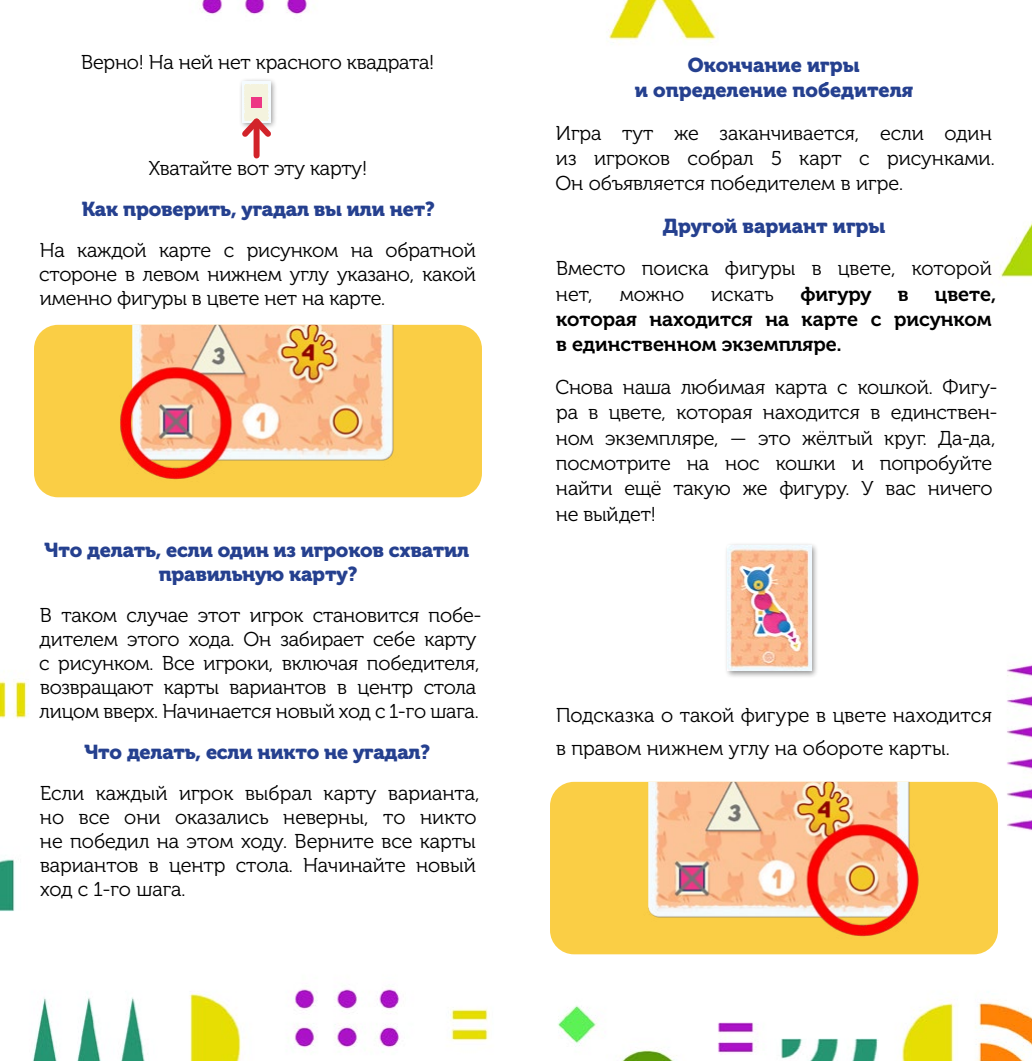
<style>
.page{position:relative;width:1032px;height:1061px;background:#fff}
.page>*{position:absolute;margin:0;border:0;box-sizing:border-box;transform-origin:0 0}
.t1{font:20px/24px "Museo Cyrl 300";letter-spacing:-.005em;color:#000}
.t2{font:20px/24px "Museo Cyrl 900";letter-spacing:-.01em;color:#25408f;text-align:center}
.t3{font:20px/25.4px "Museo Cyrl 700";color:#000}
</style>
<div class="page">
<img style="left:0;top:0;width:1032px;height:1060px">
<div style="left:239px;top:77px;width:39px;height:52px;background:#000;opacity:.42"></div>
<img style="left:243px;top:81px;width:27px;height:32px">
<div style="left:254px;top:121px;width:6px;height:34px;background:#d2232a"></div>
<svg style="left:237px;top:113px;width:39px;height:29px"></svg>
<img style="left:34px;top:325px;width:448px;height:172px">
<div style="left:724px;top:542px;width:94px;height:136px;background:#000;opacity:.42"></div>
<img style="left:728px;top:545px;width:83px;height:125px">
<img style="left:550px;top:781px;width:448px;height:173px">
<p class="t1" style="left:81px;top:50px;width:355px">Верно! На ней нет красного квадрата!</p>
<p class="t1" style="left:149px;top:156px;width:220px">Хватайте вот эту карту!</p>
<p class="t2" style="left:82px;top:197px;width:355px">Как проверить, угадал вы или нет?</p>
<p class="t1" style="left:39px;top:238px;width:438px;text-align:justify">На каждой карте с рисунком на обратной стороне в левом нижнем углу указано, какой именно фигуры в цвете нет на карте.</p>
<p class="t2" style="left:45px;top:537px;width:426px">Что делать, если один из игроков схватил правильную карту?</p>
<p class="t1" style="left:39px;top:603px;width:444px">В таком случае этот игрок становится побе&shy;дителем этого хода. Он забирает себе карту с рисунком. Все игроки, включая победителя, возвращают карты вариантов в центр стола лицом вверх. Начинается новый ход с 1-го шага.</p>
<p class="t2" style="left:84px;top:739px;width:347px">Что делать, если никто не угадал?</p>
<p class="t1" style="left:40px;top:781px;width:441px">Если каждый игрок выбрал карту варианта, но все они оказались неверны, то никто не победил на этом ходу. Верните все карты вариантов в центр стола. Начинайте новый ход с 1-го шага.</p>
<p class="t2" style="left:635px;top:52px;width:280px;line-height:25.4px">Окончание игры<br>и определение победителя</p>
<p class="t1" style="left:555px;top:120px;width:441px;line-height:25.4px">Игра тут же заканчивается, если один из игроков собрал 5 карт с рисунками.<br>Он объявляется победителем в игре.</p>
<p class="t2" style="left:663px;top:214px;width:224px">Другой вариант игры</p>
<p class="t1" style="left:556px;top:256px;width:437px;line-height:25.4px">Вместо поиска фигуры в цвете, которой нет,</p>
<p class="t1" style="left:620px;top:282px;width:66px">можно</p>
<p class="t1" style="left:711px;top:282px;width:64px">искать</p>
<p class="t3" style="left:800px;top:281px;width:73px">фигуру</p>
<p class="t3" style="left:898px;top:281px;width:12px">в</p>
<p class="t3" style="left:556px;top:281px;width:442px;text-indent:379px">цвете, которая находится на карте с рисунком в единственном экземпляре.</p>
<p class="t1" style="left:555px;top:374px;width:444px;line-height:25.4px">Снова наша любимая карта с кошкой. Фигу&shy;ра в цвете, которая находится в единствен&shy;ном экземпляре, — это жёлтый круг. Да-да, посмотрите на нос кошки и попробуйте найти ещё такую же фигуру. У вас ничего не выйдет!</p>
<p class="t1" style="left:556px;top:699px;width:437px;line-height:32.6px">Подсказка о такой фигуре в цвете находится в правом нижнем углу на обороте карты.</p>
</div>
